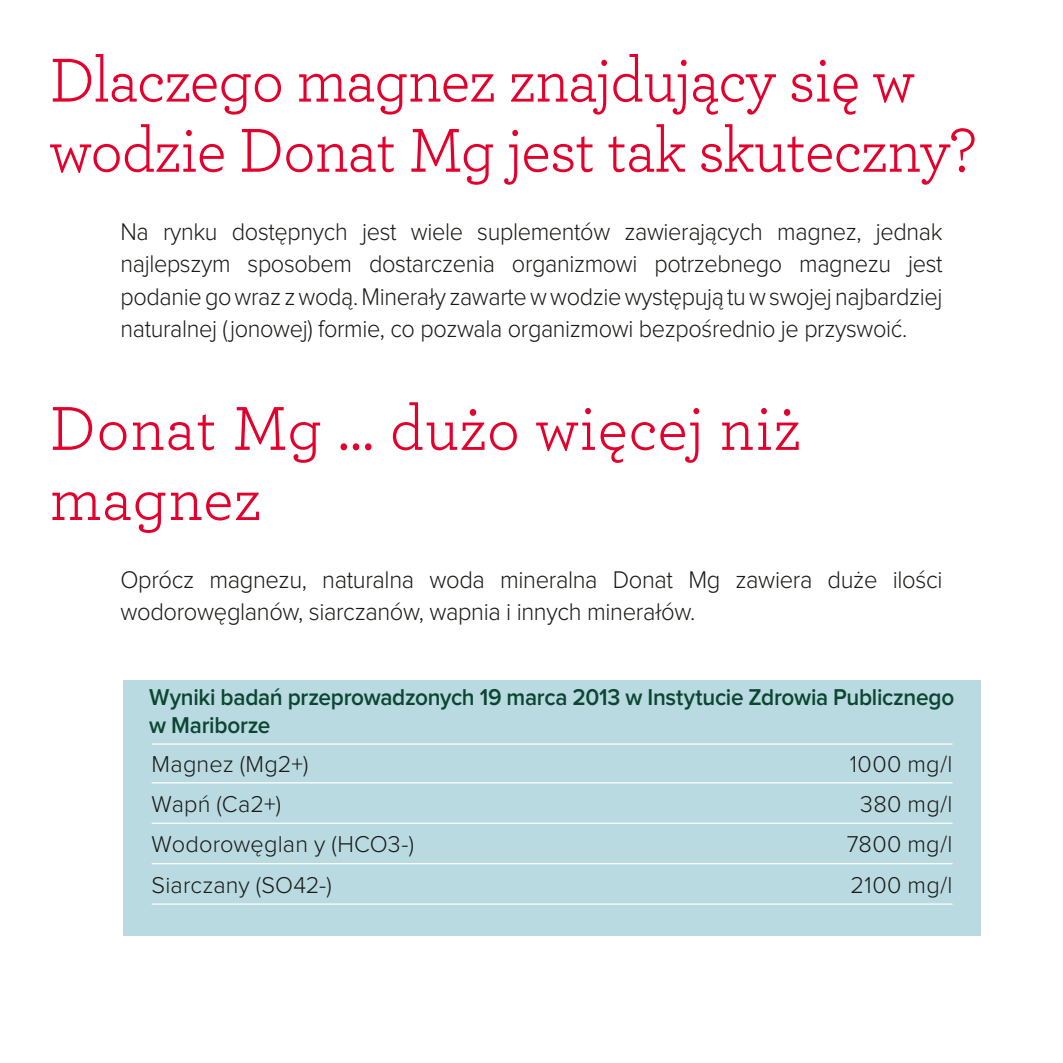
<style>
.page{position:relative;width:1063px;height:1063px;background:#fff}
.page>*{position:absolute;margin:0;border:0;box-sizing:border-box;transform-origin:0 0}
.t1{font:65px/70.2px "Archer";letter-spacing:-.015em;color:#e4002c;scale:.95 1}
.t2{font:65px/70.2px "Archer";letter-spacing:.005em;color:#e4002c}
.t3{font:300 25px/32.5px "Proxima Nova";letter-spacing:-.015em;color:#1a1a18;text-align:justify;scale:.94 1}
.t4{font:300 25px/32.5px "Proxima Nova";letter-spacing:-.015em;color:#1a1a18;scale:.95 1}
.t5{font:300 23.75px "Proxima Nova";letter-spacing:.01em;color:#1a1a18}
.t6{font:600 23.75px/27.5px "Proxima Nova";letter-spacing:-.01em;color:#0c4632;scale:.95 1}
</style>
<div class="page">
<div style="left:123px;top:680px;width:858px;height:255px;background:#b9dae0"></div>
<hr style="left:152px;top:743px;width:801px;height:2px;background:#fff">
<hr style="left:152px;top:782px;width:801px;height:1px;background:#fff">
<hr style="left:152px;top:823px;width:801px;height:1px;background:#fff">
<hr style="left:152px;top:863px;width:801px;height:1px;background:#fff">
<hr style="left:152px;top:903px;width:801px;height:2px;background:#fff">
<h1 class="t1" style="left:50px;top:42px;width:977px">Dlaczego magnez znajdujący się w wodzie Donat Mg jest tak skuteczny?</h1>
<p class="t3" style="left:120px;top:216px;width:876px">Na rynku dostępnych jest wiele suplementów zawierających magnez, jednak najlepszym sposobem dostarczenia organizmowi potrzebnego magnezu jest podanie go wraz z wodą. Minerały zawarte w wodzie występują tu w swojej najbardziej naturalnej (jonowej) formie, co pozwala organizmowi bezpośrednio je przyswoić.</p>
<h1 class="t2" style="left:50px;top:390px;width:753px">Donat Mg ... dużo więcej niż magnez</h1>
<p class="t4" style="left:120px;top:564px;width:867px">Oprócz magnezu, naturalna woda mineralna Donat Mg zawiera duże ilości wodorowęglanów, siarczanów, wapnia i innych minerałów.</p>
<p class="t6" style="left:149px;top:685px;width:849px">Wyniki badań przeprowadzonych 19 marca 2013 w Instytucie Zdrowia Publicznego w Mariborze</p>
<p class="t5" style="left:152px;top:753px;width:158px">Magnez (Mg2+)</p>
<p class="t5" style="left:850px;top:753px;width:104px">1000 mg/l</p>
<p class="t5" style="left:152px;top:793px;width:131px">Wapń (Ca2+)</p>
<p class="t5" style="left:860px;top:793px;width:94px">380 mg/l</p>
<p class="t5" style="left:152px;top:834px;width:264px">Wodorowęglan y (HCO3-)</p>
<p class="t5" style="left:847px;top:834px;width:107px">7800 mg/l</p>
<p class="t5" style="left:152px;top:874px;width:182px">Siarczany (SO42-)</p>
<p class="t5" style="left:851px;top:874px;width:103px">2100 mg/l</p>
</div>
